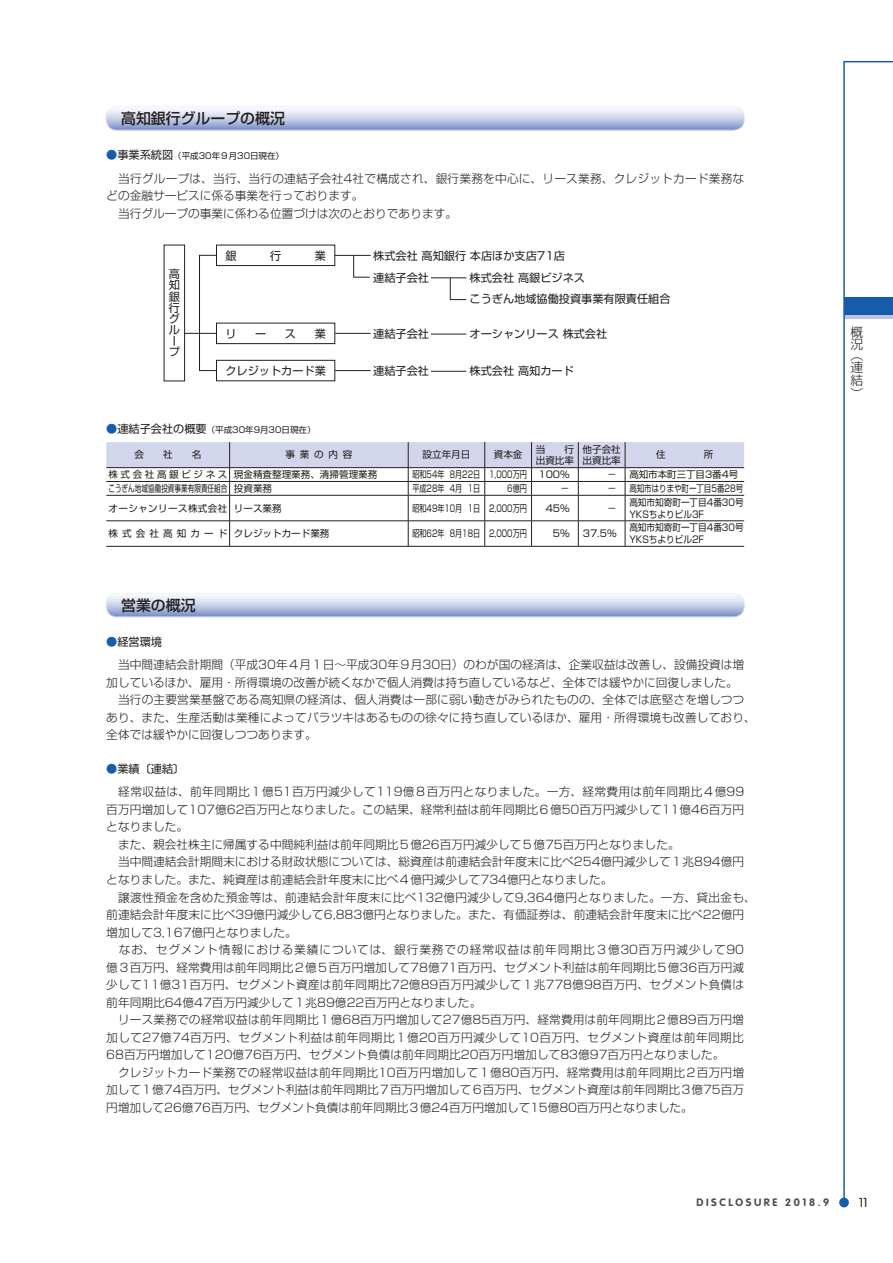
<style>
.page{position:relative;width:893px;height:1263px;background:#fff}
.page>*{position:absolute;margin:0;border:0;box-sizing:border-box;transform-origin:0 0}
.t1{font:500 14.85px "Shin Go Pr 5";color:#241f1f}
.t2{font:300 12.75px/12.8px "Shin Go Pr 5";color:#241f1f}
.t3{font:300 12.75px "VAG Rounded Std";color:#241f1f}
.t4{font:300 11.7px/17.5px "Shin Go Pr 5";color:#241f1f}
.t5{font:11.1px/11.1px "Shin Go Pr 5";color:#241f1f}
.t6{font:700 10.65px "VAG Rounded Std";letter-spacing:.24em;color:#4e4b4c}
.t7{font:9.6px/11.7px "Shin Go Pr 5";color:#241f1f}
.t8{font:9.6px "Shin Go Pr 5";color:#241f1f;scale:.74 1}
.t9{font:9.6px/11.7px "Shin Go Pr 5";color:#241f1f;scale:.9 1}
.t10{font:9.6px "Shin Go Pr 5";color:#241f1f;scale:.69 1}
.t11{font:9.6px "Shin Go Pr 5";letter-spacing:.04em;color:#241f1f}
.t12{font:9.6px "Shin Go Pr 5";color:#241f1f;scale:.78 1}
.t13{font:9.6px "Shin Go Pr 5";color:#241f1f;scale:.75 1}
.t14{font:8.55px "Shin Go Pr 5";color:#241f1f}
.s1{font-size:11.1px;color:#155cad}
.s2{font-size:11.1px}
.s3{color:#155cad}
</style>
<div class="page">
<svg style="left:106px;top:107px;width:638px;height:23px;background:#c7d0e8"></svg>
<div style="left:106px;top:106px;width:638px;height:24px;border:1px solid #bac1e2;border-radius:11px"></div>
<svg style="left:106px;top:593px;width:638px;height:24px;background:#c5cee7"></svg>
<div style="left:106px;top:593px;width:638px;height:24px;border:1px solid #bac1e2;border-radius:11px"></div>
<hr style="left:106px;top:546px;width:124px;height:1px;background:#241f1f">
<hr style="left:230px;top:546px;width:178px;height:1px;background:#241f1f">
<hr style="left:408px;top:546px;width:77px;height:1px;background:#241f1f">
<hr style="left:485px;top:546px;width:46px;height:1px;background:#241f1f">
<hr style="left:625px;top:546px;width:119px;height:1px;background:#241f1f">
<svg style="left:106px;top:442px;width:638px;height:104px"></svg>
<hr style="left:531px;top:546px;width:47px;height:1px;background:#241f1f">
<hr style="left:578px;top:546px;width:47px;height:1px;background:#241f1f">
<div style="left:164px;top:245px;width:21px;height:136px;border:1px solid #241f1f"></div>
<div style="left:216px;top:245px;width:119px;height:21px;border:1px solid #241f1f"></div>
<hr style="left:335px;top:255px;width:36px;height:1px;background:#241f1f">
<hr style="left:431px;top:278px;width:35px;height:1px;background:#241f1f">
<div style="left:216px;top:360px;width:119px;height:21px;border:1px solid #241f1f"></div>
<hr style="left:335px;top:370px;width:36px;height:1px;background:#241f1f">
<hr style="left:431px;top:371px;width:35px;height:1px;background:#241f1f">
<svg style="left:199px;top:255px;width:18px;height:117px"></svg>
<svg style="left:353px;top:255px;width:17px;height:23px"></svg>
<svg style="left:450px;top:277px;width:17px;height:23px"></svg>
<div style="left:216px;top:323px;width:119px;height:21px;border:1px solid #241f1f"></div>
<hr style="left:335px;top:333px;width:36px;height:1px;background:#241f1f">
<hr style="left:431px;top:334px;width:35px;height:1px;background:#241f1f">
<hr style="left:185px;top:333px;width:32px;height:1px;background:#241f1f">
<div style="left:839px;top:1198px;width:10px;height:9px;background:#155cad;border-radius:50%"></div>
<svg style="left:843px;top:60px;width:50px;height:1145px"></svg>
<p class="t1" style="left:121px;top:106px;width:165px">高知銀行グループの概況</p>
<p class="t14" style="left:106px;top:149px;width:179px"><span class="s1">●</span><span class="s2">事業系統図</span>（平成30年９月30日現在）</p>
<p class="t4" style="left:106px;top:169px;width:639px">　当行グループは、当行、当行の連結子会社4社で構成され、銀行業務を中心に、リース業務、クレジットカード業務などの金融サービスに係る事業を行っております。<br>　当行グループの事業に係わる位置づけは次のとおりであります。</p>
<p class="t5" style="left:169px;top:267px;width:12px">高知銀行グループ</p>
<p class="t5" style="left:225px;top:249px;width:13px">銀</p>
<p class="t5" style="left:270px;top:249px;width:13px">行</p>
<p class="t5" style="left:315px;top:249px;width:13px">業</p>
<p class="t5" style="left:373px;top:244px;width:193px;line-height:21.8px">株式会社高知銀行本店ほか支店71店連結子会社</p>
<p class="t5" style="left:470px;top:265px;width:202px;line-height:21.8px">株式会社高銀ビジネス<br>こうぎん地域協働投資事業有限責任組合</p>
<p class="t5" style="left:225px;top:327px;width:13px">リ</p>
<p class="t5" style="left:255px;top:327px;width:13px">ー</p>
<p class="t5" style="left:285px;top:327px;width:13px">ス</p>
<p class="t5" style="left:315px;top:327px;width:13px">業</p>
<p class="t5" style="left:373px;top:327px;width:57px">連結子会社</p>
<p class="t5" style="left:470px;top:327px;width:139px">オーシャンリース株式会社</p>
<p class="t5" style="left:225px;top:364px;width:102px">クレジットカード業</p>
<p class="t5" style="left:373px;top:364px;width:57px">連結子会社</p>
<p class="t5" style="left:470px;top:364px;width:106px">株式会社高知カード</p>
<p class="t14" style="left:106px;top:423px;width:211px"><span class="s1">●</span><span class="s2">連結子会社の概要</span>（平成30年9月30日現在）</p>
<p class="t7" style="left:134px;top:448px;width:68px">会　　社　　名</p>
<p class="t7" style="left:285px;top:448px;width:68px">事業の内容</p>
<p class="t7" style="left:423px;top:448px;width:49px">設立年月日</p>
<p class="t7" style="left:494px;top:448px;width:30px">資本金</p>
<p class="t7" style="left:536px;top:442px;width:40px">当　　行出資比率</p>
<p class="t7" style="left:583px;top:442px;width:40px">他子会社出資比率</p>
<p class="t7" style="left:656px;top:448px;width:59px">住　　　　所</p>
<p class="t7" style="left:108px;top:468px;width:270px">株式会社高銀ビジネス 現金精査整理業務、清掃管理業務</p>
<p class="t8" style="left:412px;top:467px;width:214px">昭和54年 8月22日 1,000万円 100％</p>
<p class="t7" style="left:607px;top:468px;width:11px">－</p>
<p class="t7" style="left:629px;top:468px;width:111px">高知市本町三丁目3番4号</p>
<p class="t10" style="left:108px;top:480px;width:239px">こうぎん地域協働投資事業有限責任組合 投資業務</p>
<p class="t8" style="left:412px;top:480px;width:93px">平成28年 4月 1日</p>
<p class="t13" style="left:507px;top:480px;width:28px">6億円</p>
<p class="t7" style="left:560px;top:482px;width:11px">－</p>
<p class="t7" style="left:607px;top:482px;width:11px">－</p>
<p class="t12" style="left:629px;top:480px;width:148px">高知市はりまや町一丁目5番28号</p>
<p class="t11" style="left:108px;top:500px;width:175px">オーシャンリース株式会社 リース業務</p>
<p class="t8" style="left:412px;top:500px;width:156px">昭和49年10月 1日 2,000万円</p>
<p class="t7" style="left:546px;top:501px;width:26px">45％</p>
<p class="t7" style="left:607px;top:501px;width:11px">－</p>
<p class="t9" style="left:629px;top:495px;width:129px">高知市知寄町一丁目4番30号<br>YKSちよりビル3F</p>
<p class="t7" style="left:108px;top:527px;width:223px">株式会社高知カード クレジットカード業務</p>
<p class="t8" style="left:412px;top:526px;width:156px">昭和62年 8月18日 2,000万円</p>
<p class="t7" style="left:553px;top:527px;width:18px">5％</p>
<p class="t7" style="left:583px;top:527px;width:35px">37.5％</p>
<p class="t9" style="left:629px;top:521px;width:129px">高知市知寄町一丁目4番30号<br>YKSちよりビル2F</p>
<p class="t1" style="left:121px;top:593px;width:76px">営業の概況</p>
<p class="t5" style="left:106px;top:635px;width:57px"><span class="s3">●</span>経営環境</p>
<p class="t4" style="left:106px;top:655px;width:651px">　当中間連結会計期間（平成30年４月１日～平成30年９月30日）のわが国の経済は、企業収益は改善し、設備投資は増加しているほか、雇用・所得環境の改善が続くなかで個人消費は持ち直しているなど、全体では緩やかに回復しました。<br>　当行の主要営業基盤である高知県の経済は、個人消費は一部に弱い動きがみられたものの、全体では底堅さを増しつつあり、また、生産活動は業種によってバラツキはあるものの徐々に持ち直しているほか、雇用・所得環境も改善しており、全体では緩やかに回復しつつあります。</p>
<p class="t5" style="left:106px;top:762px;width:80px"><span class="s3">●</span>業績〔連結〕</p>
<p class="t4" style="left:106px;top:782px;width:651px">　経常収益は、前年同期比１億51百万円減少して119億８百万円となりました。一方、経常費用は前年同期比４億99百万円増加して107億62百万円となりました。この結果、経常利益は前年同期比６億50百万円減少して11億46百万円となりました。<br>　また、親会社株主に帰属する中間純利益は前年同期比５億26百万円減少して５億75百万円となりました。<br>　当中間連結会計期間末における財政状態については、総資産は前連結会計年度末に比べ254億円減少して１兆894億円となりました。また、純資産は前連結会計年度末に比べ４億円減少して734億円となりました。<br>　譲渡性預金を含めた預金等は、前連結会計年度末に比べ132億円減少して9,364億円となりました。一方、貸出金も、前連結会計年度末に比べ39億円減少して6,883億円となりました。また、有価証券は、前連結会計年度末に比べ22億円増加して3,167億円となりました。<br>　なお、セグメント情報における業績については、銀行業務での経常収益は前年同期比３億30百万円減少して90億３百万円、経常費用は前年同期比２億５百万円増加して78億71百万円、セグメント利益は前年同期比５億36百万円減少して11億31百万円、セグメント資産は前年同期比72億89百万円減少して１兆778億98百万円、セグメント負債は前年同期比64億47百万円減少して１兆89億22百万円となりました。<br>　リース業務での経常収益は前年同期比１億68百万円増加して27億85百万円、経常費用は前年同期比２億89百万円増加して27億74百万円、セグメント利益は前年同期比１億20百万円減少して10百万円、セグメント資産は前年同期比68百万円増加して120億76百万円、セグメント負債は前年同期比20百万円増加して83億97百万円となりました。<br>　クレジットカード業務での経常収益は前年同期比10百万円増加して１億80百万円、経常費用は前年同期比２百万円増加して１億74百万円、セグメント利益は前年同期比７百万円増加して６百万円、セグメント資産は前年同期比３億75百万円増加して26億76百万円、セグメント負債は前年同期比３億24百万円増加して15億80百万円となりました。</p>
<p class="t2" style="left:850px;top:324px;width:14px">概況</p>
<p class="t2" style="left:850px;top:347px;width:14px;text-align:justify">（連結）</p>
<p class="t6" style="left:696px;top:1196px;width:134px">DISCLOSURE 2018.9</p>
<p class="t3" style="left:859px;top:1195px;width:10px">11</p>
</div>
